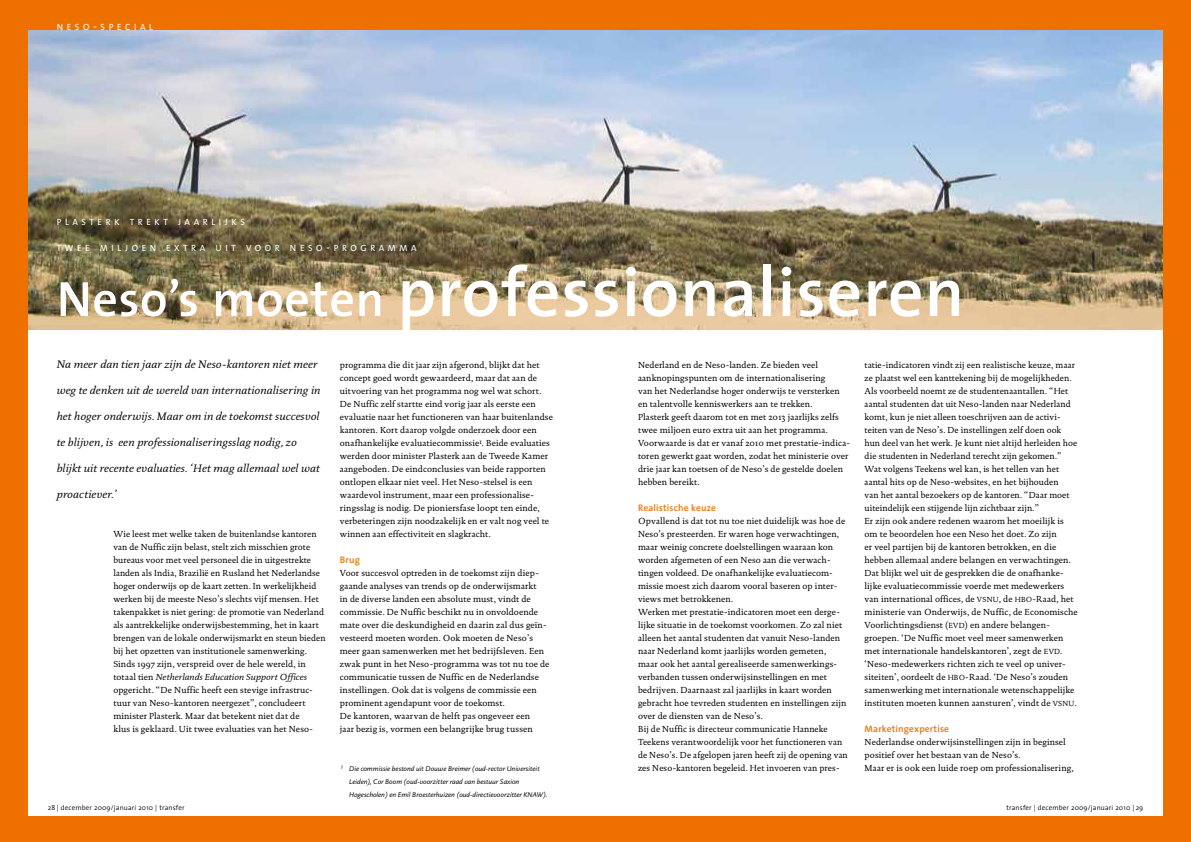
<style>
.page{position:relative;width:1191px;height:842px;background:#ee7100}
.page>*{position:absolute;margin:0;border:0;box-sizing:border-box;transform-origin:0 0}
.t1{font:600 70px "The Sans";letter-spacing:.01em;color:#fff}
.t2{font:italic 11px "DTL Documenta T";letter-spacing:.01em;color:#000}
.t3{font:600 9.5px "The Sans";letter-spacing:.02em;color:#ee7100}
.t4{font:9px "The Sans Caps";letter-spacing:.4em;color:#fff}
.t5{font:8.9px/13px "DTL Documenta ST";letter-spacing:.01em;color:#000}
.t6{font:italic 8.9px "DTL Documenta T";letter-spacing:.005em;color:#000}
.t7{font:italic 7px/13px "DTL Documenta Sans T";color:#000}
.t8{font:300 7px "The Sans";letter-spacing:.025em;color:#000}
.s1{font-size:12px}
.s2{font-size:50px}
.s3{font-size:7.5px}
.s4{font-family:"DTL Documenta ST";font-style:normal}
</style>
<div class="page">
<div style="left:28px;top:30px;width:1134px;height:785px;background:#fff"></div>
<img style="left:28px;top:30px;width:1134px;height:299px">
<p class="t4" style="left:57px;top:19px;width:98px">NESO<span class="s1">-</span>SPECIAL</p>
<p class="t4" style="left:57px;top:214px;width:190px">PLASTERK TREKT JAARLIJKS</p>
<p class="t4" style="left:57px;top:240px;width:361px">TWEE MILJOEN EXTRA UIT VOOR NESO<span class="s1">-</span>PROGRAMMA</p>
<h1 class="t1" style="left:57px;top:234px;width:909px"><span class="s2">Neso’s moeten</span> professionaliseren</h1>
<p class="t2" style="left:57px;top:358px;width:262px">Na meer dan tien jaar zijn de Neso-kantoren niet meer</p>
<p class="t2" style="left:57px;top:384px;width:265px">weg te denken uit de wereld van internationalisering in</p>
<p class="t2" style="left:57px;top:410px;width:264px">het hoger onderwijs. Maar om in de toekomst succesvol</p>
<p class="t2" style="left:57px;top:436px;width:242px">te blijven, is een professionaliseringsslag nodig, zo</p>
<p class="t2" style="left:57px;top:462px;width:265px">blijkt uit recente evaluaties. ‘Het mag allemaal wel wat</p>
<p class="t2" style="left:57px;top:488px;width:61px">proactiever.’</p>
<p class="t5" style="left:638px;top:358px;width:214px">Nederland en de Neso-landen. Ze bieden veel aanknopingspunten om de internationalisering<br>van het Nederlandse hoger onderwijs te versterken en talentvolle kenniswerkers aan te trekken.<br>Plasterk geeft daarom tot en met 2013 jaarlijks zelfs twee miljoen euro extra uit aan het programma.<br>Voorwaarde is dat er vanaf 2010 met prestatie-indica&shy;toren gewerkt gaat worden, zodat het ministerie over drie jaar kan toetsen of de Neso’s de gestelde doelen hebben bereikt.</p>
<p class="t3" style="left:638px;top:500px;width:79px">Realistische keuze</p>
<p class="t5" style="left:638px;top:514px;width:211px">Opvallend is dat tot nu toe niet duidelijk was hoe de Neso’s presteerden. Er waren hoge verwachtingen, maar weinig concrete doelstellingen waaraan kon worden afgemeten of een Neso aan die verwach&shy;tingen voldeed. De onafhankelijke evaluatiecom&shy;missie moest zich daarom vooral baseren op inter&shy;views met betrokkenen.<br>Werken met prestatie-indicatoren moet een derge&shy;lijke situatie in de toekomst voorkomen. Zo zal niet alleen het aantal studenten dat vanuit Neso-landen naar Nederland komt jaarlijks worden gemeten, maar ook het aantal gerealiseerde samenwerkings&shy;verbanden tussen onderwijsinstellingen en met bedrijven. Daarnaast zal jaarlijks in kaart worden gebracht hoe tevreden studenten en instellingen zijn over de diensten van de Neso’s.<br>Bij de Nuffic is directeur communicatie Hanneke Teekens verantwoordelijk voor het functioneren van de Neso’s. De afgelopen jaren heeft zij de opening van zes Neso-kantoren begeleid. Het invoeren van pres-</p>
<p class="t5" style="left:340px;top:358px;width:214px">programma die dit jaar zijn afgerond, blijkt dat het concept goed wordt gewaardeerd, maar dat aan de uitvoering van het programma nog wel wat schort.<br>De Nuffic zelf startte eind vorig jaar als eerste een evaluatie naar het functioneren van haar buitenlandse kantoren. Kort daarop volgde onderzoek door een onafhankelijke evaluatiecommissie<sup>1</sup>. Beide evaluaties werden door minister Plasterk aan de Tweede Kamer aangeboden. De eindconclusies van beide rapporten ontlopen elkaar niet veel. Het Neso-stelsel is een waardevol instrument, maar een professionalise&shy;ringsslag is nodig. De pioniersfase loopt ten einde, verbeteringen zijn noodzakelijk en er valt nog veel te winnen aan effectiviteit en slagkracht.</p>
<p class="t3" style="left:340px;top:552px;width:22px">Brug</p>
<p class="t5" style="left:340px;top:566px;width:211px">Voor succesvol optreden in de toekomst zijn diep&shy;gaande analyses van trends op de onderwijsmarkt<br>in de diverse landen een absolute must, vindt de commissie. De Nuffic beschikt nu in onvoldoende mate over die deskundigheid en daarin zal dus geïn&shy;vesteerd moeten worden. Ook moeten de Neso’s meer gaan samenwerken met het bedrijfsleven. Een zwak punt in het Neso-programma was tot nu toe de communicatie tussen de Nuffic en de Nederlandse instellingen. Ook dat is volgens de commissie een prominent agendapunt voor de toekomst.<br>De kantoren, waarvan de helft pas ongeveer een<br>jaar bezig is, vormen een belangrijke brug tussen</p>
<p class="t5" style="left:864px;top:358px;width:214px">tatie-indicatoren vindt zij een realistische keuze, maar ze plaatst wel een kanttekening bij de mogelijkheden.<br>Als voorbeeld noemt ze de studentenaantallen. “Het aantal studenten dat uit Neso-landen naar Nederland komt, kun je niet alleen toeschrijven aan de activi&shy;teiten van de Neso’s. De instellingen zelf doen ook hun deel van het werk. Je kunt niet altijd herleiden hoe die studenten in Nederland terecht zijn gekomen.” Wat volgens Teekens wel kan, is het tellen van het aantal hits op de Neso-websites, en het bijhouden<br>van het aantal bezoekers op de kantoren. “Daar moet uiteindelijk een stijgende lijn zichtbaar zijn.”<br>Er zijn ook andere redenen waarom het moeilijk is om te beoordelen hoe een Neso het doet. Zo zijn<br>er veel partijen bij de kantoren betrokken, en die hebben allemaal andere belangen en verwachtingen.<br>Dat blijkt wel uit de gesprekken die de onafhanke&shy;lijke evaluatiecommissie voerde met medewerkers van international offices, de <span class="s3">VSNU</span>, de <span class="s3">HBO</span>-Raad, het ministerie van Onderwijs, de Nuffic, de Economische Voorlichtingsdienst (<span class="s3">EVD</span>) en andere belangen&shy;groepen. ‘De Nuffic moet veel meer samenwerken met internationale handelskantoren’, zegt de <span class="s3">EVD</span>. ‘Neso-medewerkers richten zich te veel op univer&shy;siteiten’, oordeelt de <span class="s3">HBO</span>-Raad. ‘De Neso’s zouden samenwerking met internationale wetenschappelijke instituten moeten kunnen aansturen’, vindt de <span class="s3">VSNU</span>.</p>
<p class="t3" style="left:864px;top:721px;width:86px">Marketingexpertise</p>
<p class="t5" style="left:864px;top:735px;width:211px">Nederlandse onderwijsinstellingen zijn in beginsel positief over het bestaan van de Neso’s.<br>Maar er is ook een luide roep om professionalisering,</p>
<p class="t5" style="left:113px;top:527px;width:214px">Wie leest met welke taken de buitenlandse kantoren van de Nuffic zijn belast, stelt zich misschien grote bureaus voor met veel personeel die in uitgestrekte landen als India, Brazilië en Rusland het Nederlandse hoger onderwijs op de kaart zetten. In werkelijkheid werken bij de meeste Neso’s slechts vijf mensen. Het takenpakket is niet gering: de promotie van Nederland als aantrekkelijke onderwijsbestemming, het in kaart brengen van de lokale onderwijsmarkt en steun bieden bij het opzetten van institutionele samenwerking.<br>Sinds 1997 zijn, verspreid over de hele wereld, in</p>
<p class="t6" style="left:113px;top:672px;width:195px"><span class="s4">totaal tien</span> Netherlands Education Support Offices</p>
<p class="t5" style="left:113px;top:683px;width:201px">opgericht. “De Nuffic heeft een stevige infrastruc&shy;tuur van Neso-kantoren neergezet”, concludeert minister Plasterk. Maar dat betekent niet dat de klus is geklaard. Uit twee evaluaties van het Neso-</p>
<p class="t7" style="left:349px;top:762px;width:199px;text-indent:-9px"><sup>1</sup> Die commissie bestond uit Douwe Breimer (oud-rector Universiteit<br>Leiden), Cor Boom (oud-voorzitter raad van bestuur Saxion<br>Hogescholen) en Emil Broesterhuizen (oud-directievoorzitter KNAW).</p>
<p class="t8" style="left:48px;top:802px;width:138px">28 | december 2009/januari 2010 | transfer</p>
<p class="t8" style="left:1006px;top:802px;width:138px">transfer | december 2009/januari 2010 | 29</p>
</div>
